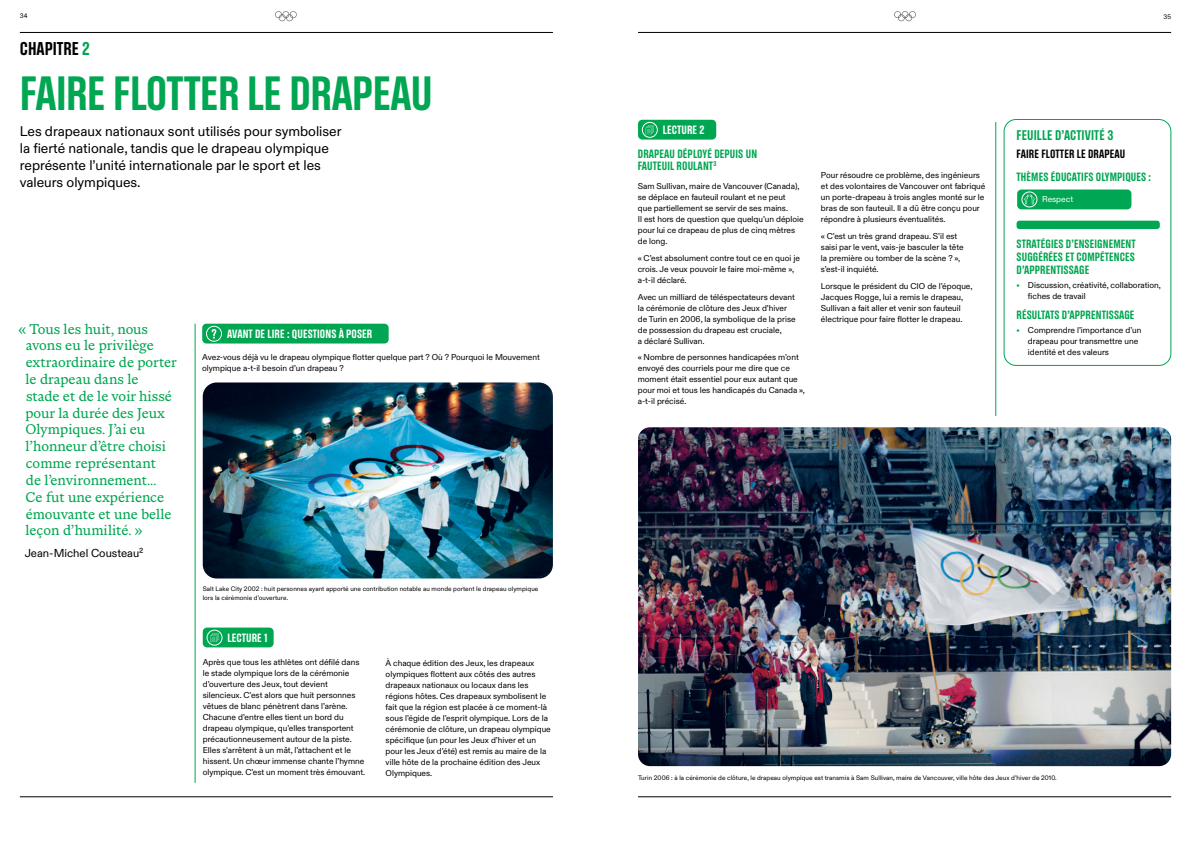
<style>
.page{position:relative;width:1191px;height:842px;background:#fff}
.page>*{position:absolute;margin:0;border:0;box-sizing:border-box;transform-origin:0 0}
.t1{font:48px "Olympic Headline";letter-spacing:-.01em;color:#00a651}
.t2{font:18.5px "Olympic Headline";color:#000}
.t3{font:14px/16.8px "Olympic Serif";color:#00a651}
.t4{font:14px/17px "Olympic Sans";color:#000}
.t5{font:14px "Olympic Headline";letter-spacing:.01em;color:#00a651}
.t6{font:12px/13px "Olympic Headline";letter-spacing:.01em;color:#00a651}
.t7{font:12px "Olympic Headline";letter-spacing:.01em;color:#fff}
.t8{font:12px "Olympic Headline";letter-spacing:.01em;color:#000}
.t9{font:11.5px "Olympic Sans";color:#000}
.t10{font:8.5px/11px "Olympic Sans";color:#000}
.t11{font:8.5px "Olympic Sans";color:#fff}
.t12{font:6.5px/8.4px "Olympic Sans";letter-spacing:.01em;color:#000}
.s1{color:#00a651}
</style>
<div class="page">
<div style="left:1003px;top:119px;width:168px;height:247px;border:1px solid #00a651;border-radius:12px"></div>
<img style="left:638px;top:427px;width:533px;height:339px">
<img style="left:203px;top:382px;width:350px;height:196px">
<div style="left:202px;top:324px;width:187px;height:19px;background:#00a651;border-radius:4px"></div>
<div style="left:206px;top:326px;width:16px;height:16px;border:1px solid #fff;border-radius:50%"></div>
<svg style="left:212px;top:329px;width:4px;height:10px"></svg>
<div style="left:203px;top:627px;width:71px;height:20px;background:#00a651;border-radius:4px"></div>
<div style="left:206px;top:630px;width:16px;height:16px;border:1px solid #fff;border-radius:50%"></div>
<svg style="left:210px;top:633px;width:9px;height:9px"></svg>
<div style="left:638px;top:120px;width:78px;height:20px;background:#00a651;border-radius:4px"></div>
<div style="left:642px;top:122px;width:16px;height:16px;border:1px solid #fff;border-radius:50%"></div>
<svg style="left:645px;top:126px;width:9px;height:8px"></svg>
<div style="left:1017px;top:190px;width:114px;height:19px;background:#00a651;border-radius:4px"></div>
<div style="left:1021px;top:191px;width:16px;height:16px;border:1px solid #fff;border-radius:50%"></div>
<svg style="left:1024px;top:195px;width:10px;height:9px"></svg>
<hr style="left:195px;top:324px;width:1px;height:459px;background:#00a651">
<hr style="left:995px;top:122px;width:1px;height:294px;background:#00a651">
<div style="left:1016px;top:221px;width:143px;height:8px;background:#00a651;border-radius:3px"></div>
<hr style="left:20px;top:32px;width:533px;height:1px;background:#000">
<hr style="left:638px;top:32px;width:533px;height:1px;background:#000">
<svg style="left:894px;top:11px;width:22px;height:10px"></svg>
<svg style="left:275px;top:11px;width:22px;height:10px"></svg>
<hr style="left:20px;top:797px;width:533px;height:1px;background:#000">
<hr style="left:638px;top:797px;width:533px;height:1px;background:#000">
<p class="t12" style="left:20px;top:12px;width:9px">34</p>
<p class="t12" style="left:1163px;top:12px;width:9px">35</p>
<h2 class="t2" style="left:20px;top:38px;width:71px">CHAPITRE <span class="s1">2</span></h2>
<h1 class="t1" style="left:20px;top:67px;width:414px">FAIRE FLOTTER LE DRAPEAU</h1>
<h3 class="t4" style="left:20px;top:122px;width:323px">Les drapeaux nationaux sont utilisés pour symboliser la fierté nationale, tandis que le drapeau olympique représente l’unité internationale par le sport et les valeurs olympiques.</h3>
<p class="t3" style="left:25px;top:321px;width:153px;text-indent:-7px">« Tous les huit, nous avons eu le privilège extraordinaire de porter le drapeau dans le<br>stade et de le voir hissé pour la durée des Jeux<br>Olympiques. J’ai eu l’honneur d’être choisi comme représentant<br>de l’environnement...<br>Ce fut une expérience émouvante et une belle leçon d’humilité. »</p>
<h3 class="t9" style="left:25px;top:544px;width:120px">Jean-Michel Cousteau²</h3>
<h3 class="t7" style="left:227px;top:327px;width:147px">AVANT DE LIRE : QUESTIONS À POSER</h3>
<p class="t10" style="left:202px;top:351px;width:339px">Avez-vous déjà vu le drapeau olympique flotter quelque part ? Où ? Pourquoi le Mouvement olympique a-t-il besoin d’un drapeau ?</p>
<p class="t12" style="left:203px;top:585px;width:337px">Salt Lake City 2002 : huit personnes ayant apporté une contribution notable au monde portent le drapeau olympique lors la cérémonie d’ouverture.</p>
<h3 class="t7" style="left:227px;top:631px;width:41px">LECTURE 1</h3>
<p class="t10" style="left:203px;top:656px;width:164px">Après que tous les athlètes ont défilé dans le stade olympique lors de la cérémonie d’ouverture des Jeux, tout devient silencieux. C’est alors que huit personnes vêtues de blanc pénètrent dans l’arène.<br>Chacune d’entre elles tient un bord du drapeau olympique, qu’elles transportent précautionneusement autour de la piste.<br>Elles s’arrêtent à un mât, l’attachent et le hissent. Un chœur immense chante l’hymne olympique. C’est un moment très émouvant.</p>
<p class="t10" style="left:386px;top:657px;width:167px">À chaque édition des Jeux, les drapeaux olympiques flottent aux côtés des autres drapeaux nationaux ou locaux dans les régions hôtes. Ces drapeaux symbolisent le fait que la région est placée à ce moment-là sous l’égide de l’esprit olympique. Lors de la cérémonie de clôture, un drapeau olympique spécifique (un pour les Jeux d’hiver et un pour les Jeux d’été) est remis au maire de la ville hôte de la prochaine édition des Jeux Olympiques.</p>
<h3 class="t7" style="left:663px;top:123px;width:43px">LECTURE 2</h3>
<h3 class="t6" style="left:638px;top:148px;width:121px;line-height:12px">DRAPEAU DÉPLOYÉ DEPUIS UN<br>FAUTEUIL ROULANT<sup>3</sup></h3>
<p class="t10" style="left:638px;top:180px;width:167px">Sam Sullivan, maire de Vancouver (Canada), se déplace en fauteuil roulant et ne peut<br>que partiellement se servir de ses mains.<br>Il est hors de question que quelqu’un déploie pour lui ce drapeau de plus de cinq mètres de long.</p>
<p class="t10" style="left:638px;top:252px;width:164px">« C’est absolument contre tout ce en quoi je crois. Je veux pouvoir le faire moi-même », a-t-il déclaré.</p>
<p class="t10" style="left:638px;top:291px;width:159px">Avec un milliard de téléspectateurs devant la cérémonie de clôture des Jeux d’hiver de Turin en 2006, la symbolique de la prise de possession du drapeau est cruciale,<br>a déclaré Sullivan.</p>
<p class="t10" style="left:638px;top:351px;width:169px">« Nombre de personnes handicapées m’ont envoyé des courriels pour me dire que ce moment était essentiel pour eux autant que pour moi et tous les handicapés du Canada », a-t-il précisé.</p>
<p class="t10" style="left:821px;top:169px;width:166px">Pour résoudre ce problème, des ingénieurs et des volontaires de Vancouver ont fabriqué un porte-drapeau à trois angles monté sur le bras de son fauteuil. Il a dû être conçu pour répondre à plusieurs éventualités.</p>
<p class="t10" style="left:821px;top:230px;width:144px">« C’est un très grand drapeau. S’il est saisi par le vent, vais-je basculer la tête la première ou tomber de la scène ? », s’est-il inquiété.</p>
<p class="t10" style="left:821px;top:280px;width:153px">Lorsque le président du CIO de l’époque, Jacques Rogge, lui a remis le drapeau, Sullivan a fait aller et venir son fauteuil électrique pour faire flotter le drapeau.</p>
<h3 class="t5" style="left:1016px;top:127px;width:98px">FEUILLE D’ACTIVITÉ 3</h3>
<h3 class="t8" style="left:1016px;top:148px;width:110px">FAIRE FLOTTER LE DRAPEAU</h3>
<h3 class="t6" style="left:1016px;top:170px;width:136px">THÈMES ÉDUCATIFS OLYMPIQUES :</h3>
<p class="t11" style="left:1042px;top:193px;width:32px">Respect</p>
<h3 class="t6" style="left:1016px;top:237px;width:120px;text-align:justify">STRATÉGIES D’ENSEIGNEMENT SUGGÉRÉES ET COMPÉTENCES D’APPRENTISSAGE</h3>
<p class="t10" style="left:1028px;top:279px;width:135px;text-indent:-11px"><span class="s1">•</span> Discussion, créativité, collaboration, fiches de travail</p>
<h3 class="t6" style="left:1016px;top:308px;width:119px">RÉSULTATS D’APPRENTISSAGE</h3>
<p class="t10" style="left:1028px;top:324px;width:115px;text-indent:-11px"><span class="s1">•</span> Comprendre l’importance d’un drapeau pour transmettre une identité et des valeurs</p>
<p class="t12" style="left:638px;top:773px;width:420px">Turin 2006 : à la cérémonie de clôture, le drapeau olympique est transmis à Sam Sullivan, maire de Vancouver, ville hôte des Jeux d’hiver de 2010.</p>
</div>
